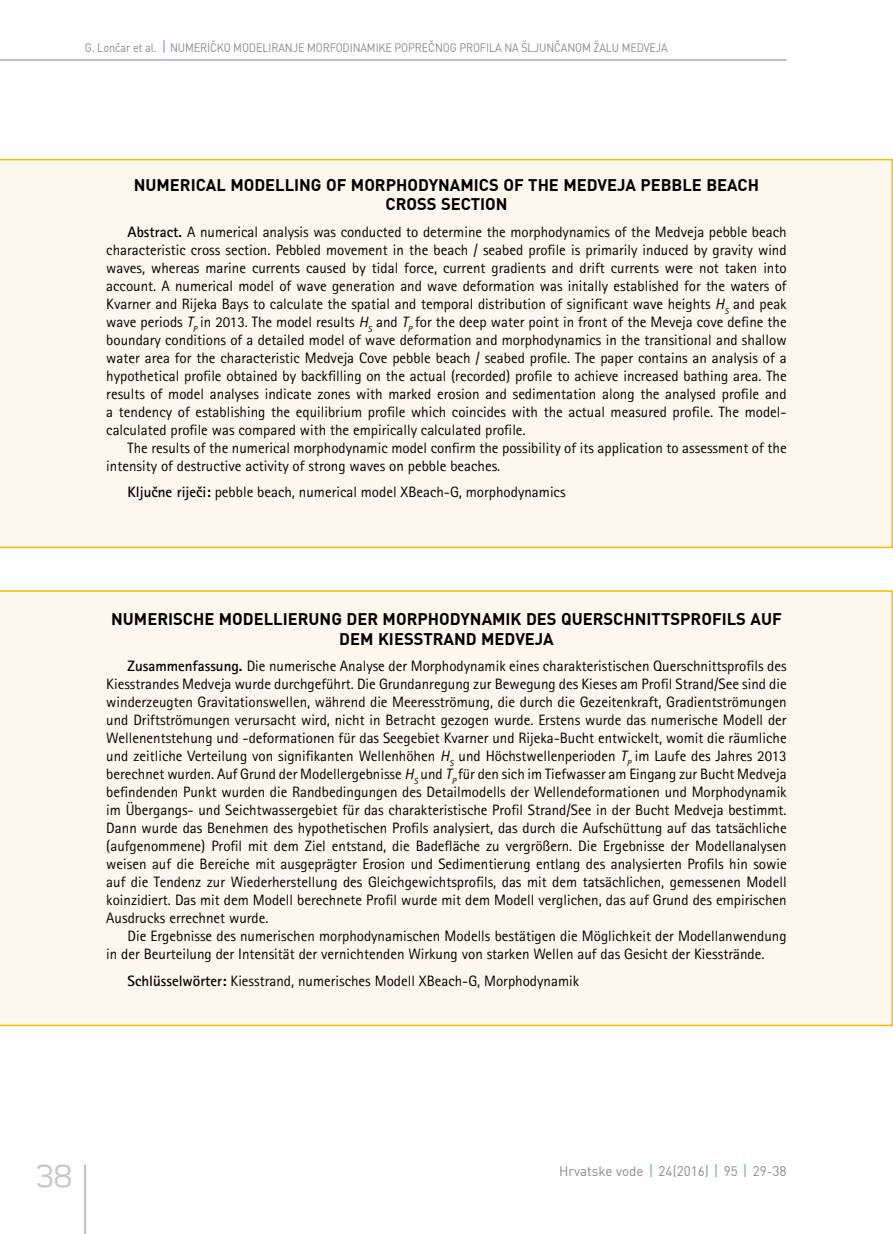
<style>
.page{position:relative;width:893px;height:1234px;background:#fff}
.page>*{position:absolute;margin:0;border:0;box-sizing:border-box;transform-origin:0 0}
.t1{font:300 36px "Teen";color:#c6c7c8}
.t2{font:700 16.5px "DIN";color:#000}
.t3{font:15px/18px "Rotis Sans Serifklemy";color:#000;text-align:justify}
.t4{font:13.5px "DIN";color:#87888a}
.t5{font:12px "DIN";letter-spacing:-.01em;color:#87888a;scale:.91 1}
.s1{font-weight:700}
.s2{font-style:italic}
</style>
<div class="page">
<hr style="left:85px;top:1164px;width:1px;height:69px;background:#87888a">
<svg style="left:650px;top:1164px;width:2px;height:12px"></svg>
<svg style="left:716px;top:1164px;width:1px;height:12px"></svg>
<svg style="left:745px;top:1164px;width:1px;height:12px"></svg>
<hr style="left:0;top:60px;width:787px;height:1px;background:#87888a">
<svg style="left:163px;top:40px;width:1px;height:13px"></svg>
<div style="left:0;top:590px;width:893px;height:435px;background:#fdf8ed"></div>
<div style="left:0;top:159px;width:893px;height:389px;background:#fdf8ed"></div>
<p class="t5" style="left:85px;top:39px;width:635px">G. LONČAR ET AL. N UMERIČKO MODELIRANJ E MORFODI NAMIKE POPREČNOG PROFI LA NA ŠLJUNČANOM ŽALU M EDVEJA</p>
<p class="t2" style="left:134px;top:174px;width:23px">NUMERICAL</p>
<p class="t2" style="left:230px;top:174px;width:11px">MODELLING</p>
<p class="t2" style="left:326px;top:174px;width:37px">OF MORPHOD</p>
<p class="t2" style="left:429px;top:174px;width:21px">YNAMIC</p>
<p class="t2" style="left:489px;top:174px;width:50px">S OF THE</p>
<p class="t2" style="left:563px;top:174px;width:24px">MEDVEJA</p>
<p class="t2" style="left:640px;top:174px;width:88px">PEBBLE BEACH</p>
<p class="t2" style="left:385px;top:193px;width:11px">CRO</p>
<p class="t2" style="left:417px;top:193px;width:44px">SS SECTION</p>
<p class="t3" style="left:106px;top:222px;width:682px;text-indent:21px"><span class="s1">Abstract.</span> A numerical analysis was conducted to determine the morphodynamics of the Medveja pebble beach characteristic cross section. Pebbled movement in the beach / seabed profile is primarily induced by gravity wind waves, whereas marine currents caused by tidal force, current gradients and drift currents were not taken into account. A numerical model of wave generation and wave deformation was initally established for the waters of Kvarner and Rijeka Bays to calculate the spatial and temporal distribution of significant wave heights <span class="s2">H</span><sub>S</sub> and peak wave periods <span class="s2">T</span><sub>P</sub> in 2013. The model results <span class="s2">H</span><sub>S</sub> and <span class="s2">T</span><sub>P</sub> for the deep water point in front of the Meveja cove define the boundary conditions of a detailed model of wave deformation and morphodynamics in the transitional and shallow water area for the characteristic Medveja Cove pebble beach / seabed profile. The paper contains an analysis of a hypothetical profile obtained by backfilling on the actual (recorded) profile to achieve increased bathing area. The results of model analyses indicate zones with marked erosion and sedimentation along the analysed profile and a tendency of establishing the equilibrium profile which coincides with the actual measured profile. The model&shy;calculated profile was compared with the empirically calculated profile.</p>
<p class="t3" style="left:106px;top:438px;width:682px;text-indent:21px">The results of the numerical morphodynamic model confirm the possibility of its application to assessment of the intensity of destructive activity of strong waves on pebble beaches.</p>
<p class="t3" style="left:128px;top:483px;width:439px"><span class="s1">Ključne riječi:</span> pebble beach, numerical model XBeach-G, morphodynamics</p>
<p class="t2" style="left:111px;top:608px;width:23px">NUMERI</p>
<p class="t2" style="left:173px;top:608px;width:21px">SCHE</p>
<p class="t2" style="left:219px;top:608px;width:25px">MODELLIERUNG</p>
<p class="t2" style="left:346px;top:608px;width:11px">DER</p>
<p class="t2" style="left:383px;top:608px;width:25px">MORPHOD</p>
<p class="t2" style="left:460px;top:608px;width:21px">YNAMIK</p>
<p class="t2" style="left:526px;top:608px;width:57px">DES QUER</p>
<p class="t2" style="left:604px;top:608px;width:21px">SCHNITT</p>
<p class="t2" style="left:670px;top:608px;width:21px">SPRO</p>
<p class="t2" style="left:712px;top:608px;width:71px">FILS AU F</p>
<p class="t2" style="left:339px;top:627px;width:12px">DEM</p>
<p class="t2" style="left:378px;top:627px;width:57px">KIESSTRAND</p>
<p class="t2" style="left:481px;top:627px;width:24px">MEDVEJA</p>
<p class="t3" style="left:106px;top:657px;width:682px;text-indent:21px"><span class="s1">Zusammenfassung.</span> Die numerische Analyse der Morphodynamik eines charakteristischen Querschnittsprofils des Kiesstrandes Medveja wurde durchgeführt. Die Grundanregung zur Bewegung des Kieses am Profil Strand/See sind die winderzeugten Gravitationswellen, während die Meeresströmung, die durch die Gezeitenkraft, Gradientströmungen und Driftströmungen verursacht wird, nicht in Betracht gezogen wurde. Erstens wurde das numerische Modell der Wellenentstehung und -deformationen für das Seegebiet Kvarner und Rijeka-Bucht entwickelt, womit die räumliche und zeitliche Verteilung von signifikanten Wellenhöhen <span class="s2">H</span><sub>S</sub> und Höchstwellenperioden <span class="s2">T</span><sub>P</sub> im Laufe des Jahres 2013 berechnet wurden. Auf Grund der Modellergebnisse <span class="s2">H</span><sub>S</sub> und <span class="s2">T</span><sub>P</sub> für den sich im Tiefwasser am Eingang zur Bucht Medveja befindenden Punkt wurden die Randbedingungen des Detailmodells der Wellendeformationen und Morphodynamik im Übergangs- und Seichtwassergebiet für das charakteristische Profil Strand/See in der Bucht Medveja bestimmt.<br>Dann wurde das Benehmen des hypothetischen Profils analysiert, das durch die Aufschüttung auf das tatsächliche (aufgenommene) Profil mit dem Ziel entstand, die Badefläche zu vergrößern. Die Ergebnisse der Modellanalysen weisen auf die Bereiche mit ausgeprägter Erosion und Sedimentierung entlang des analysierten Profils hin sowie auf die Tendenz zur Wiederherstellung des Gleichgewichtsprofils, das mit dem tatsächlichen, gemessenen Modell koinzidiert. Das mit dem Modell berechnete Profil wurde mit dem Modell verglichen, das auf Grund des empirischen Ausdrucks errechnet wurde.</p>
<p class="t3" style="left:106px;top:927px;width:682px;text-indent:21px">Die Ergebnisse des numerischen morphodynamischen Modells bestätigen die Möglichkeit der Modellanwendung in der Beurteilung der Intensität der vernichtenden Wirkung von starken Wellen auf das Gesicht der Kiesstrände.</p>
<p class="t3" style="left:128px;top:971px;width:453px"><span class="s1">Schlüsselwörter:</span> Kiesstrand, numerisches Modell XBeach-G, Morphodynamik</p>
<h1 class="t1" style="left:36px;top:1156px;width:38px">38</h1>
<p class="t4" style="left:559px;top:1161px;width:229px">HRVATSKE VODE 24(2016) 95 29-38</p>
</div>
